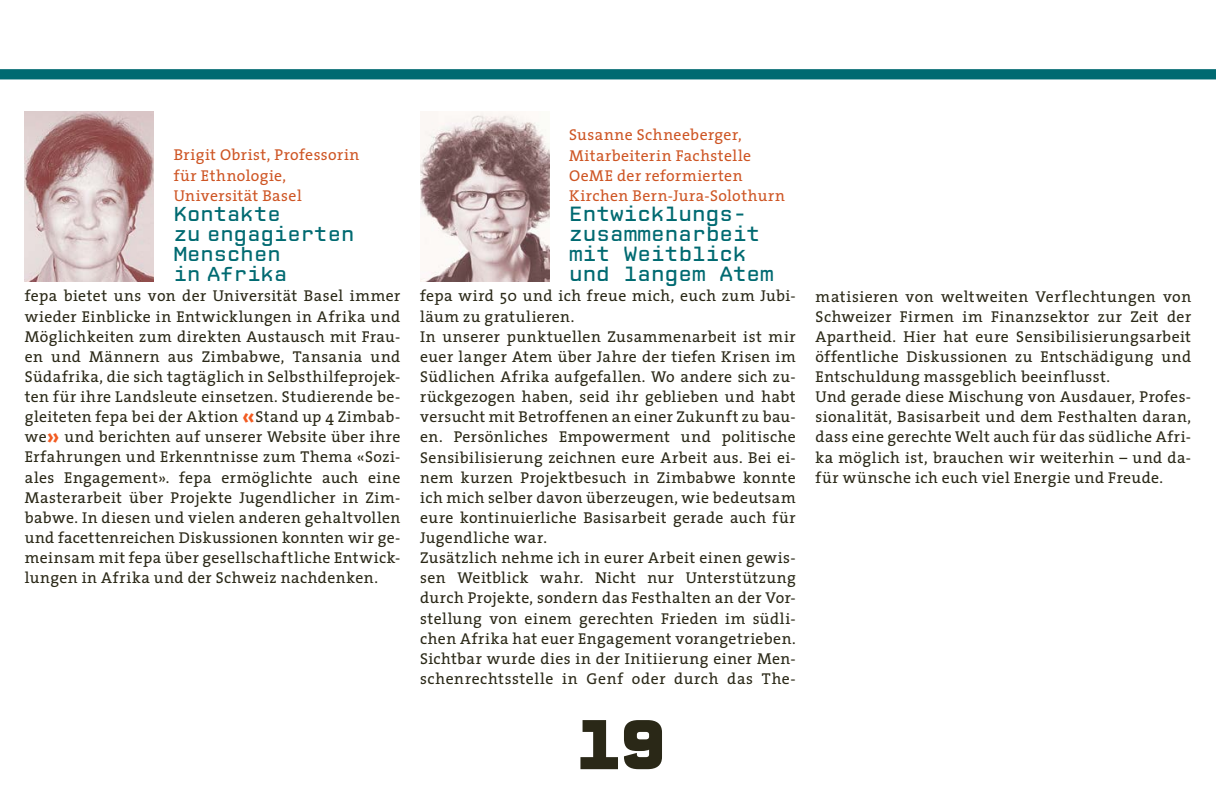
<style>
.page{position:relative;width:1216px;height:794px;background:#fff}
.page>*{position:absolute;margin:0;border:0;box-sizing:border-box;transform-origin:0 0}
.t1{font:900 71.75px "CP Mono v 07";color:#2a2817}
.t2{font:21px/20.1px "CP Mono v 07 Plain";color:#006a71}
.t3{font:20.65px/20.1px "CP Mono v 07 Plain";color:#006a71}
.t4{font:15.75px/20.1px "The Serif";letter-spacing:.025em;color:#2a2817}
.t5{font:15.75px/20.1px "The Serif";letter-spacing:.025em;color:#ce5524}
.s1{font-weight:700;font-size:24.5px;color:#f25b21}
</style>
<div class="page">
<div style="left:0;top:69px;width:1215px;height:10px;background:#006a71"></div>
<img style="left:25px;top:111px;width:129px;height:170px">
<img style="left:420px;top:111px;width:129px;height:170px">
<p class="t5" style="left:174px;top:145px;width:187px">Brigit Obrist, Professorin für Ethnologie,<br>Universität Basel</p>
<h3 class="t3" style="left:174px;top:204px;width:182px">Kontakte<br>zu engagierten<br>Menschen<br>in Afrika</h3>
<p class="t4" style="left:25px;top:285px;width:377px">fepa bietet uns von der Universität Basel immer wieder Einblicke in Entwicklungen in Afrika und Möglichkeiten zum direkten Austausch mit Frau&shy;en und Männern aus Zimbabwe, Tansania und Südafrika, die sich tagtäglich in Selbsthilfeprojek&shy;ten für ihre Landsleute einsetzen. Studierende be&shy;gleiteten fepa bei der Aktion <span class="s1">«</span>Stand up 4 Zimbab&shy;we<span class="s1">»</span> und berichten auf unserer Website über ihre Erfahrungen und Erkenntnisse zum Thema «Sozi&shy;ales Engagement». fepa ermöglichte auch eine Masterarbeit über Projekte Jugendlicher in Zim&shy;babwe. In diesen und vielen anderen gehaltvollen und facettenreichen Diskussionen konnten wir ge-- meinsam mit fepa über gesellschaftliche Entwick&shy;lungen in Afrika und der Schweiz nachdenken.</p>
<p class="t5" style="left:569px;top:124px;width:217px">Susanne Schneeberger,<br>Mitarbeiterin Fachstelle<br>OeME der reformierten<br>Kirchen Bern-Jura-Solothurn</p>
<h2 class="t2" style="left:569px;top:204px;width:206px">Entwicklungs&shy;zusammenarbeit mit Weitblick und langem Atem</h2>
<p class="t4" style="left:420px;top:285px;width:377px">fepa wird 50 und ich freue mich, euch zum Jubi&shy;läum zu gratulieren.<br>In unserer punktuellen Zusammenarbeit ist mir euer langer Atem über Jahre der tiefen Krisen im Südlichen Afrika aufgefallen. Wo andere sich zu&shy;rückgezogen haben, seid ihr geblieben und habt versucht mit Betroffenen an einer Zukunft zu bau&shy;en. Persönliches Empowerment und politische Sensibilisierung zeichnen eure Arbeit aus. Bei ei&shy;nem kurzen Projektbesuch in Zimbabwe konnte ich mich selber davon überzeugen, wie bedeutsam eure kontinuierliche Basisarbeit gerade auch für Jugendliche war.<br>Zusätzlich nehme ich in eurer Arbeit einen gewis&shy;sen Weitblick wahr. Nicht nur Unterstützung durch Projekte, sondern das Festhalten an der Vor&shy;stellung von einem gerechten Frieden im südli&shy;chen Afrika hat euer Engagement vorangetrieben.<br>Sichtbar wurde dies in der Initiierung einer Men&shy;schenrechtsstelle in Genf oder durch das The-</p>
<p class="t4" style="left:815px;top:286px;width:377px">matisieren von weltweiten Verflechtungen von Schweizer Firmen im Finanzsektor zur Zeit der Apartheid. Hier hat eure Sensibilisierungsarbeit öffentliche Diskussionen zu Entschädigung und Entschuldung massgeblich beeinflusst.<br>Und gerade diese Mischung von Ausdauer, Profes&shy;sionalität, Basisarbeit und dem Festhalten daran, dass eine gerechte Welt auch für das südliche Afri&shy;ka möglich ist, brauchen wir weiterhin – und da&shy;für wünsche ich euch viel Energie und Freude.</p>
<h1 class="t1" style="left:573px;top:702px;width:95px">19</h1>
</div>
